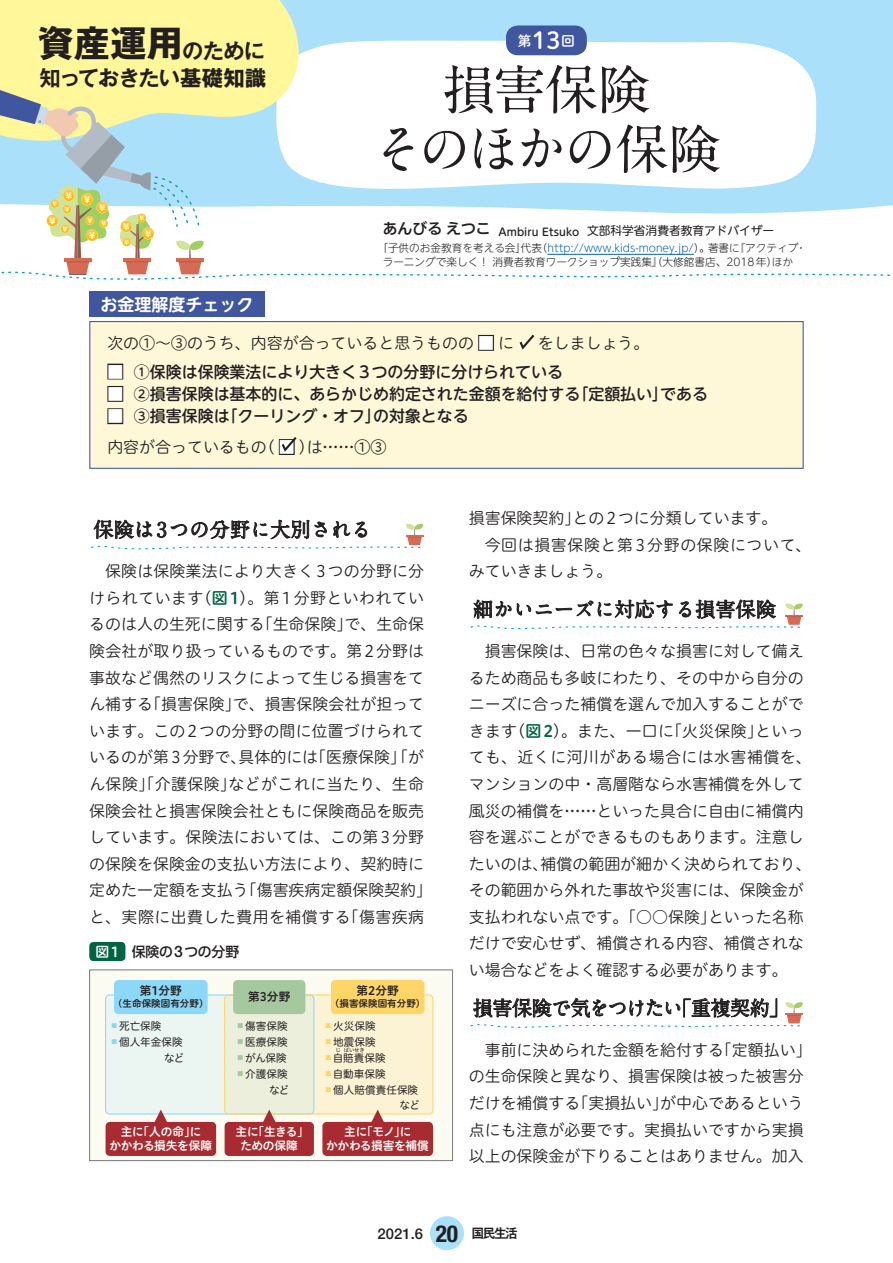
<style>
.page{position:relative;width:893px;height:1263px;background:#fff}
.page>*{position:absolute;margin:0;border:0;box-sizing:border-box;transform-origin:0 0}
.t1{font:700 53.1px/59.6px "A1 Mincho Std";letter-spacing:-.05em;color:#231f20;text-align:center}
.t2{font:700 36.15px "Gothic MB101 Pro";color:#231f20}
.t3{font:23.4px "Shuei M Go Std B";color:#fff}
.t4{font:700 21.3px "Gothic MB101 Pro De";letter-spacing:-.05em;color:#231f20}
.t5{font:700 20.25px "A1 Mincho Std";color:#231f20}
.t6{font:700 20.25px "A1 Mincho Std";letter-spacing:-.035em;color:#231f20}
.t7{font:700 16.95px "UD Shin M Go Pro De";color:#fff}
.t8{font:15.9px/26.5px "Hiragino UD Sans R Std N W3";color:#231f20}
.t9{font:500 15.9px "UD Shin M Go Pro";color:#231f20}
.t10{font:15.9px "Hiragino UD Sans R Std W3";color:#231f20}
.t11{font:15.9px "Hiragino UD Sans R Std N W3";letter-spacing:.04em;color:#231f20}
.t12{font:500 14.85px "Helvetica Neue LT Std";color:#231f20}
.t13{font:500 13.8px "UD Shin Go Pro";letter-spacing:-.015em;color:#231f20}
.t14{font:13.8px "Shuei M Go Std B";color:#fff}
.t15{font:11.7px/13.8px "Hiragino UD Sans R Std W6";letter-spacing:-.03em;color:#fff;text-align:center}
.t16{font:11.7px "UD Shin M Go Pro";color:#231f20}
.t17{font:11.7px "Hiragino UD Sans R Std W6";color:#231f20}
.t18{font:300 10.65px/13.8px "UD Shin M Go Pro";color:#231f20}
.t19{font:10.65px "Hiragino UD Sans R Std W4";color:#231f20}
.t20{font:9.6px "Hiragino UD Sans R Std W6";color:#231f20}
.t21{font:5.25px "Hiragino UD Sans R Std W4";color:#231f20}
.s1{font-family:"Gothic MB101 Pro De";font-size:21.3px}
.s2{font-family:"Gothic MB101 Pro"}
.s3{font-family:"Hiragino UD Sans F Std W6";font-size:14.85px}
.s4{font-weight:500;font-size:10.65px}
.s5{color:#0160ae}
.s6{font-family:"UD Shin M Go Pro";font-weight:500;color:#fff}
.s7{color:#fff}
.s8{font-family:"Hiragino UD Sans R Std N W6";color:#026442}
.s9{font-family:"Hiragino UD Sans R Std N W6";font-weight:400;color:#fff}
.s10{font-family:"Helvetica Neue LT Std";font-size:15.75px}
.s11{font-weight:700;font-stretch:condensed;font-size:23.4px}
.s12{font-family:"Gothic MB101 Pro De";font-weight:700;font-size:12.75px}
</style>
<div class="page">
<div style="left:430px;top:1216px;width:34px;height:34px;background:#aae0f9;border-radius:50%"></div>
<svg style="left:0;top:0;width:893px;height:280px"></svg>
<div style="left:506px;top:26px;width:81px;height:29px;background:#40569f;border-radius:12px"></div>
<svg style="left:91px;top:519px;width:333px;height:31px"></svg>
<svg style="left:470px;top:599px;width:333px;height:31px"></svg>
<svg style="left:470px;top:997px;width:333px;height:31px"></svg>
<hr style="left:547px;top:254px;width:147px;height:1px;background:#0160ae">
<div style="left:89px;top:321px;width:715px;height:148px;background:#fef8d8"></div>
<svg style="left:518px;top:332px;width:19px;height:19px"></svg>
<svg style="left:280px;top:435px;width:19px;height:19px"></svg>
<div style="left:89px;top:291px;width:176px;height:26px;background:#40569f"></div>
<div style="left:90px;top:970px;width:363px;height:190px;background:#fcfbf1"></div>
<div style="left:225px;top:995px;width:208px;height:119px;background:#fcf3d5;border-radius:4px"></div>
<div style="left:106px;top:995px;width:208px;height:119px;background:linear-gradient(to right,#ebf7f9,#ebeed8);border-radius:4px"></div>
<div style="left:105px;top:994px;width:209px;height:120px;border:1px solid #8dd7f7;border-radius:4px"></div>
<div style="left:224px;top:994px;width:209px;height:120px;border:1px solid #fed667;border-radius:4px"></div>
<div style="left:331px;top:980px;width:93px;height:34px;background:#fed667;border-radius:4px"></div>
<div style="left:114px;top:980px;width:94px;height:34px;background:#8dd7f7;border-radius:4px"></div>
<div style="left:233px;top:980px;width:72px;height:34px;background:#a5c89f;border-radius:4px"></div>
<div style="left:106px;top:1122px;width:110px;height:34px;background:#a72b30;border-radius:4px"></div>
<svg style="left:154px;top:1109px;width:13px;height:13px"></svg>
<div style="left:225px;top:1122px;width:89px;height:34px;background:#a72b30;border-radius:4px"></div>
<svg style="left:263px;top:1109px;width:13px;height:13px"></svg>
<div style="left:322px;top:1122px;width:111px;height:34px;background:#a72b30;border-radius:4px"></div>
<svg style="left:371px;top:1109px;width:13px;height:13px"></svg>
<div style="left:89px;top:969px;width:364px;height:192px;border:1px solid #76787b"></div>
<div style="left:89px;top:942px;width:36px;height:19px;background:#026442;border-radius:4px"></div>
<h2 class="t2" style="left:38px;top:14px;width:228px">資産運用<span class="s1">のために</span></h2>
<h3 class="t4" style="left:39px;top:60px;width:228px">知っておきたい<span class="s2">基礎知識</span></h3>
<p class="t7" style="left:100px;top:290px;width:155px">お金理解度チェック</p>
<h3 class="t3" style="left:533px;top:23px;width:29px">13</h3>
<p class="t14" style="left:518px;top:30px;width:15px">第</p>
<p class="t14" style="left:561px;top:30px;width:15px">回</p>
<h1 class="t1" style="left:372px;top:53px;width:351px">損害保険<br>そのほかの保険</h1>
<p class="t16" style="left:383px;top:221px;width:393px"><span class="s3">あんびる えつこ</span> <span class="s4">Ambiru Etsuko</span> 文部科学省消費者教育アドバイザー</p>
<p class="t18" style="left:383px;top:240px;width:425px;text-indent:-5px">「子供のお金教育を考える会」代表（<span class="s5">http://www.kids-money.jp/</span>）。著書に『アクティブ・ラーニングで楽しく！ 消費者教育ワークショップ実践集』（大修館書店、2018年）ほか</p>
<p class="t10" style="left:107px;top:331px;width:408px">次の①～③のうち、内容が合っていると思うものの <span class="s6">■</span> に</p>
<p class="t10" style="left:538px;top:331px;width:113px">をしましょう。</p>
<p class="t9" style="left:107px;top:359px;width:457px"><span class="s7">■</span> ①保険は保険業法により大きく3つの分野に分けられている</p>
<p class="t9" style="left:107px;top:381px;width:602px"><span class="s7">■</span> ②損害保険は基本的に、あらかじめ約定された金額を給付する「定額払い」である</p>
<p class="t9" style="left:107px;top:403px;width:363px"><span class="s7">■</span> ③損害保険は「クーリング・オフ」の対象となる</p>
<p class="t10" style="left:107px;top:435px;width:281px">内容が合っているもの（ <span class="s6">■</span> ）は……①③</p>
<p class="t5" style="left:94px;top:513px;width:279px">保険は 3つの分野に大別される</p>
<p class="t8" style="left:89px;top:557px;width:344px;text-align:center">保険は保険業法により大きく3つの分野に分<br>けられています（<span class="s8">図1</span>）。第1分野といわれているのは人の生死に関する「生命保険」で、生命保険会社が取り扱っているものです。第 2分野は事故など偶然のリスクによって生じる損害をてん補する「損害保険」で、損害保険会社が担っています。この 2つの分野の間に位置づけられているのが第 3分野で、具体的には「医療保険」「がん保険」「介護保険」などがこれに当たり、生命保険会社と損害保険会社ともに保険商品を販売しています。保険法においては、この第 3分野の保険を保険金の支払い方法により、契約時に定めた一定額を支払う「傷害疾病定額保険契約」と、実際に出費した費用を補償する「傷害疾病</p>
<p class="t13" style="left:95px;top:940px;width:145px"><span class="s9">図1</span> 保険の<span class="s10">3</span>つの分野</p>
<p class="t17" style="left:140px;top:981px;width:44px">第1分野</p>
<p class="t20" style="left:113px;top:995px;width:97px">（生命保険固有分野）</p>
<p class="t17" style="left:248px;top:987px;width:44px">第3分野</p>
<p class="t19" style="left:111px;top:1018px;width:52px"><sup>■</sup> 死亡保険</p>
<p class="t19" style="left:111px;top:1034px;width:73px"><sup>■</sup> 個人年金保険</p>
<p class="t19" style="left:237px;top:1018px;width:52px"><sup>■</sup> 傷害保険</p>
<p class="t19" style="left:237px;top:1034px;width:52px"><sup>■</sup> 医療保険</p>
<p class="t19" style="left:237px;top:1049px;width:51px"><sup>■</sup> がん保険</p>
<p class="t19" style="left:237px;top:1065px;width:52px"><sup>■</sup> 介護保険</p>
<p class="t17" style="left:357px;top:981px;width:44px">第2分野</p>
<p class="t20" style="left:330px;top:995px;width:97px">（損害保険固有分野）</p>
<p class="t19" style="left:325px;top:1018px;width:52px"><sup>■</sup> 火災保険</p>
<p class="t19" style="left:325px;top:1034px;width:52px"><sup>■</sup> 地震保険</p>
<p class="t19" style="left:325px;top:1049px;width:62px"><sup>■</sup> 自賠責保険</p>
<p class="t19" style="left:325px;top:1065px;width:62px"><sup>■</sup> 自動車保険</p>
<p class="t19" style="left:325px;top:1081px;width:95px"><sup>■</sup> 個人賠償責任保険</p>
<p class="t21" style="left:335px;top:1046px;width:31px">じばいせき</p>
<p class="t15" style="left:109px;top:1124px;width:104px">主に「人の命」に<br>かかわる損失を保障</p>
<p class="t15" style="left:236px;top:1124px;width:75px">主に「生きる」ための保障</p>
<p class="t15" style="left:326px;top:1124px;width:104px">主に「モノ」に<br>かかわる損害を補償</p>
<p class="t8" style="left:469px;top:504px;width:310px">損害保険契約」との 2つに分類しています。</p>
<p class="t11" style="left:485px;top:533px;width:328px">今回は損害保険と第3分野の保険について、</p>
<p class="t8" style="left:469px;top:557px;width:145px">みていきましょう。</p>
<p class="t5" style="left:473px;top:593px;width:304px">細かいニーズに対応する損害保険</p>
<p class="t8" style="left:469px;top:637px;width:344px;text-indent:16px">損害保険は、日常の色々な損害に対して備えるため商品も多岐にわたり、その中から自分のニーズに合った補償を選んで加入することができます（<span class="s8">図2</span>）。また、一口に「火災保険」といっても、近くに河川がある場合には水害補償を、マンションの中・高層階なら水害補償を外して風災の補償を……といった具合に自由に補償内容を選ぶことができるものもあります。注意したいのは、補償の範囲が細かく決められており、その範囲から外れた事故や災害には、保険金が支払われない点です。「○○保険」といった名称だけで安心せず、補償される内容、補償されない場合などをよく確認する必要があります。</p>
<p class="t6" style="left:473px;top:991px;width:318px">損害保険で気をつけたい「重複契約」</p>
<p class="t8" style="left:469px;top:1035px;width:344px;text-indent:16px">事前に決められた金額を給付する「定額払い」の生命保険と異なり、損害保険は被った被害分だけを補償する「実損払い」が中心であるという点にも注意が必要です。実損払いですから実損以上の保険金が下りることはありません。加入</p>
<p class="t12" style="left:378px;top:1224px;width:142px">2021.6 <span class="s11">20</span> <span class="s12">国民生活</span></p>
</div>
